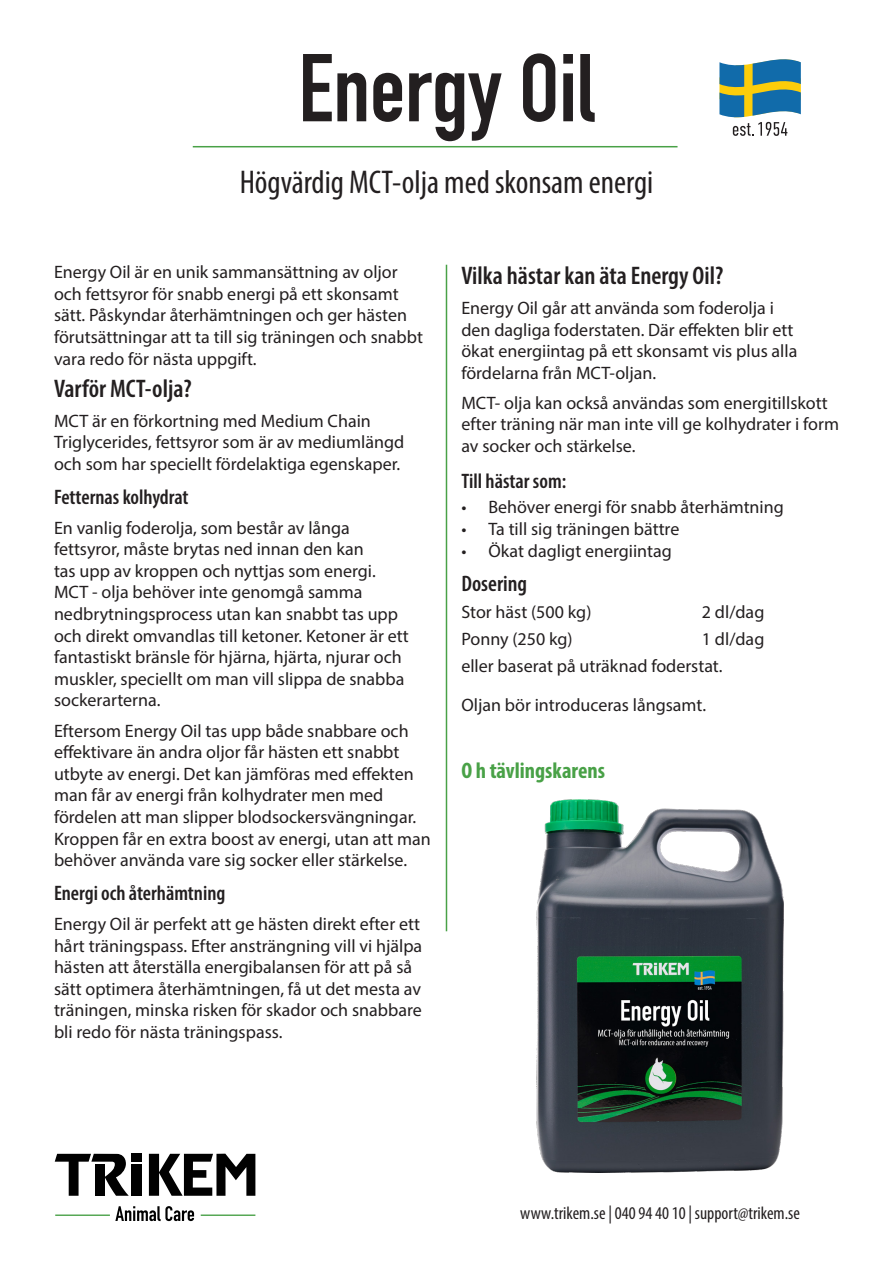
<style>
.page{position:relative;width:893px;height:1263px;background:#fff}
.page>*{position:absolute;margin:0;border:0;box-sizing:border-box;transform-origin:0 0}
.t1{font:94.5px "DIN Engschrift LT Pro";color:#231f20}
.t2{font:condensed 33px "Myriad Pro";color:#231f20}
.t3{font:600 condensed 25.5px "Myriad Pro";color:#231f20}
.t4{font:700 condensed 22.5px "Myriad Pro";color:#49a147}
.t5{font:600 condensed 22.5px "Myriad Pro";color:#231f20}
.t6{font:600 condensed 21px "Myriad Pro";color:#231f20}
.t7{font:18px/21.6px "Myriad Pro";color:#231f20}
.t8{font:condensed 18px "Myriad Pro";color:#231f20}
</style>
<div class="page">
<svg style="left:719px;top:59px;width:82px;height:77px"></svg>
<hr style="left:193px;top:146px;width:484px;height:1px;background:#49a147">
<div style="left:131px;top:1153px;width:11px;height:9px;background:#010101"></div>
<div style="left:132px;top:1164px;width:10px;height:32px;background:#010101"></div>
<svg style="left:149px;top:1154px;width:106px;height:42px"></svg>
<svg style="left:55px;top:1154px;width:74px;height:42px"></svg>
<svg style="left:115px;top:1206px;width:79px;height:15px"></svg>
<hr style="left:201px;top:1214px;width:54px;height:2px;background:#49a147">
<hr style="left:55px;top:1214px;width:55px;height:2px;background:#49a147">
<img style="left:537px;top:799px;width:246px;height:373px">
<hr style="left:446px;top:265px;width:1px;height:666px;background:#49a147">
<p class="t1" style="left:298px;top:33px;width:297px">Energy Oil</p>
<p class="t2" style="left:240px;top:163px;width:415px">Högvärdig MCT-olja med skonsam energi</p>
<p class="t7" style="left:54px;top:261px;width:370px">Energy Oil är en unik sammansättning av oljor och fettsyror för snabb energi på ett skonsamt sätt. Påskyndar återhämtningen och ger hästen förutsättningar att ta till sig träningen och snabbt vara redo för nästa uppgift.</p>
<p class="t3" style="left:54px;top:372px;width:139px">Varför MCT-olja?</p>
<p class="t7" style="left:54px;top:409px;width:352px">MCT är en förkortning med Medium Chain<br>Triglycerides, fettsyror som är av mediumlängd och som har speciellt fördelaktiga egenskaper.</p>
<p class="t6" style="left:54px;top:484px;width:136px">Fetternas kolhydrat</p>
<p class="t7" style="left:54px;top:516px;width:356px">En vanlig foderolja, som består av långa fettsyror, måste brytas ned innan den kan<br>tas upp av kroppen och nyttjas som energi.<br>MCT - olja behöver inte genomgå samma nedbrytningsprocess utan kan snabbt tas upp och direkt omvandlas till ketoner. Ketoner är ett fantastiskt bränsle för hjärna, hjärta, njurar och muskler, speciellt om man vill slippa de snabba sockerarterna.</p>
<p class="t7" style="left:54px;top:719px;width:378px">Eftersom Energy Oil tas upp både snabbare och effektivare än andra oljor får hästen ett snabbt utbyte av energi. Det kan jämföras med effekten man får av energi från kolhydrater men med fördelen att man slipper blodsockersvängningar.<br>Kroppen får en extra boost av energi, utan att man behöver använda vare sig socker eller stärkelse.</p>
<p class="t6" style="left:54px;top:880px;width:173px">Energi och återhämtning</p>
<p class="t7" style="left:54px;top:913px;width:370px">Energy Oil är perfekt att ge hästen direkt efter ett hårt träningspass. Efter ansträngning vill vi hjälpa hästen att återställa energibalansen för att på så sätt optimera återhämtningen, få ut det mesta av träningen, minska risken för skador och snabbare bli redo för nästa träningspass.</p>
<p class="t3" style="left:461px;top:260px;width:263px">Vilka hästar kan äta Energy Oil?</p>
<p class="t7" style="left:461px;top:297px;width:338px">Energy Oil går att använda som foderolja i den dagliga foderstaten. Där effekten blir ett ökat energiintag på ett skonsamt vis plus alla fördelarna från MCT-oljan.</p>
<p class="t7" style="left:461px;top:392px;width:379px">MCT- olja kan också användas som energitillskott efter träning när man inte vill ge kolhydrater i form av socker och stärkelse.</p>
<p class="t6" style="left:461px;top:468px;width:106px">Till hästar som:</p>
<p class="t7" style="left:461px;top:496px;width:324px">• Behöver energi för snabb återhämtning</p>
<p class="t7" style="left:461px;top:518px;width:219px">• Ta till sig träningen bättre</p>
<p class="t7" style="left:461px;top:539px;width:212px">• Ökat dagligt energiintag</p>
<p class="t5" style="left:461px;top:569px;width:67px">Dosering</p>
<p class="t7" style="left:461px;top:600px;width:132px">Stor häst (500 kg)</p>
<p class="t7" style="left:702px;top:600px;width:64px">2 dl/dag</p>
<p class="t7" style="left:461px;top:627px;width:113px">Ponny (250 kg)</p>
<p class="t7" style="left:702px;top:627px;width:64px">1 dl/dag</p>
<p class="t7" style="left:461px;top:654px;width:263px">eller baserat på uträknad foderstat.</p>
<p class="t7" style="left:461px;top:694px;width:246px">Oljan bör introduceras långsamt.</p>
<p class="t4" style="left:461px;top:757px;width:145px">O h tävlingskarens</p>
<p class="t8" style="left:520px;top:1202px;width:281px">www.trikem.se | 040 94 40 10 | support@trikem.se</p>
</div>
